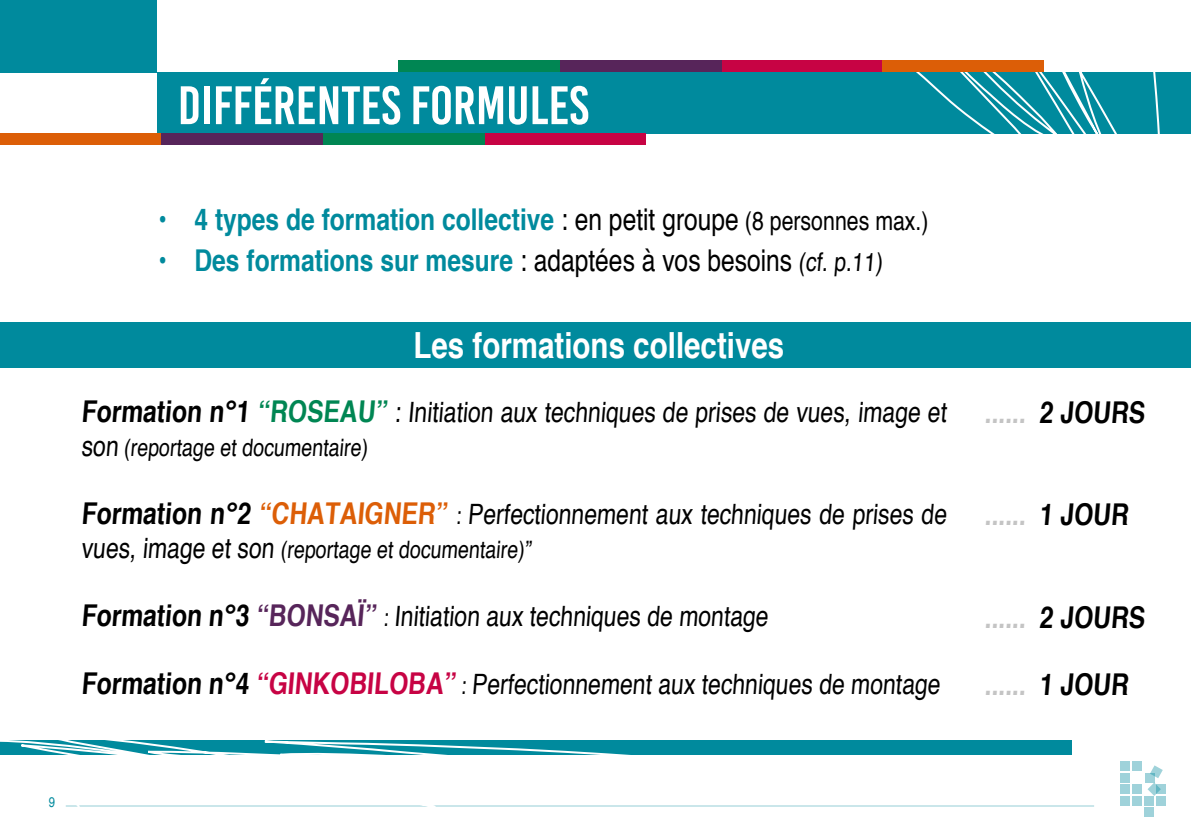
<style>
.page{position:relative;width:1191px;height:840px;background:#fff}
.page>*{position:absolute;margin:0;border:0;box-sizing:border-box;transform-origin:0 0}
.t1{font:54px "Bebas Kai";color:#fff}
.t2{font:700 condensed 36px "Helvetica";color:#fff}
.t3{font:700 condensed 30px "Helvetica";color:#008a9d}
.t4{font:700 condensed 30px "Helvetica";color:#c4c4c4}
.t5{font:condensed 28px "Helvetica";color:#000}
.t6{font:condensed 24px "Helvetica";color:#000}
.t7{font:condensed 14px "Helvetica";color:#008a9d}
.s1{font-weight:400;color:#000}
.s2{font-weight:400;font-size:26px;color:#000}
.s3{font-weight:700;font-size:30px}
.s4{font-weight:700;font-size:30px;color:#008653}
.s5{font-size:28px}
.s6{font-weight:700;font-size:30px;color:#dc5e07}
.s7{font-size:24px}
.s8{font-weight:700;font-size:30px;color:#57255a}
.s9{font-weight:700;font-size:30px;color:#c70344}
.s10{color:#000}
</style>
<div class="page">
<div style="left:1132px;top:784px;width:10px;height:9px;background:#9fd2da"></div>
<div style="left:1156px;top:784px;width:10px;height:9px;background:#9fd2da"></div>
<div style="left:1132px;top:795px;width:10px;height:10px;background:#9fd2da"></div>
<div style="left:1120px;top:772px;width:10px;height:10px;background:#9fd2da"></div>
<div style="left:1132px;top:761px;width:10px;height:9px;background:#9fd2da"></div>
<div style="left:1156px;top:795px;width:10px;height:10px;background:#9fd2da"></div>
<div style="left:1120px;top:784px;width:10px;height:9px;background:#9fd2da"></div>
<div style="left:1145px;top:772px;width:9px;height:10px;background:#9fd2da"></div>
<div style="left:1120px;top:795px;width:10px;height:10px;background:#9fd2da"></div>
<div style="left:1144px;top:795px;width:10px;height:10px;background:#9fd2da"></div>
<div style="left:1120px;top:761px;width:10px;height:9px;background:#9fd2da"></div>
<svg style="left:1147px;top:765px;width:15px;height:30px"></svg>
<div style="left:1144px;top:807px;width:10px;height:9px;background:#9fd2da"></div>
<hr style="left:66px;top:805px;width:1028px;height:1px;background:#96cfd7">
<div style="left:157px;top:72px;width:1033px;height:61px;background:#008a9d"></div>
<div style="left:0;top:0;width:157px;height:72px;background:#008a9d"></div>
<svg style="left:883px;top:60px;width:279px;height:74px"></svg>
<div style="left:721px;top:61px;width:161px;height:11px;background:#c70344"></div>
<div style="left:484px;top:133px;width:161px;height:12px;background:#c70344"></div>
<div style="left:882px;top:61px;width:162px;height:11px;background:#dc5e07"></div>
<div style="left:0;top:133px;width:162px;height:12px;background:#dc5e07"></div>
<div style="left:399px;top:61px;width:161px;height:11px;background:#008653"></div>
<div style="left:323px;top:133px;width:161px;height:12px;background:#008653"></div>
<div style="left:560px;top:61px;width:161px;height:11px;background:#57255a"></div>
<div style="left:162px;top:133px;width:161px;height:12px;background:#57255a"></div>
<div style="left:0;top:322px;width:1191px;height:45px;background:#008a9d"></div>
<div style="left:0;top:740px;width:1071px;height:14px;background:#008a9d"></div>
<svg style="left:0;top:740px;width:822px;height:67px"></svg>
<h1 class="t1" style="left:178px;top:76px;width:412px">DIFFÉRENTES FORMULES</h1>
<p class="t3" style="left:158px;top:200px;width:771px">• 4 types de formation collective <span class="s1">: en petit groupe</span> <span class="s2">(8 personnes max.)</span></p>
<p class="t3" style="left:158px;top:241px;width:728px">• Des formations sur mesure <span class="s1">: adaptées à vos besoins</span> <span class="s2">(cf. p.11)</span></p>
<p class="t2" style="left:413px;top:322px;width:372px">Les formations collectives</p>
<p class="t5" style="left:81px;top:394px;width:869px"><span class="s3">Formation n°1</span> <span class="s4">“ROSEAU”</span> : Initiation aux techniques de prises de vues, image et</p>
<p class="t6" style="left:81px;top:432px;width:290px"><span class="s5">son</span> (reportage et documentaire)</p>
<p class="t5" style="left:81px;top:496px;width:870px"><span class="s3">Formation n°2</span> <span class="s6">“CHATAIGNER”</span> <span class="s7">:</span> Perfectionnement aux techniques de prises de</p>
<p class="t6" style="left:81px;top:534px;width:454px"><span class="s5">vues, image et son</span> (reportage et documentaire)”</p>
<p class="t5" style="left:81px;top:598px;width:691px"><span class="s3">Formation n°3</span> <span class="s8">“BONSAÏ”</span> <span class="s7">:</span> Initiation aux techniques de montage</p>
<p class="t5" style="left:81px;top:666px;width:863px"><span class="s3">Formation n°4</span> <span class="s9">“GINKOBILOBA”</span> <span class="s7">:</span> Perfectionnement aux techniques de montage</p>
<p class="t7" style="left:49px;top:792px;width:8px">9</p>
<p class="t4" style="left:984px;top:393px;width:165px">...... <span class="s10">2 JOURS</span></p>
<p class="t4" style="left:984px;top:495px;width:148px">...... <span class="s10">1 JOUR</span></p>
<p class="t4" style="left:984px;top:598px;width:165px">...... <span class="s10">2 JOURS</span></p>
<p class="t4" style="left:984px;top:664px;width:148px">...... <span class="s10">1 JOUR</span></p>
</div>
